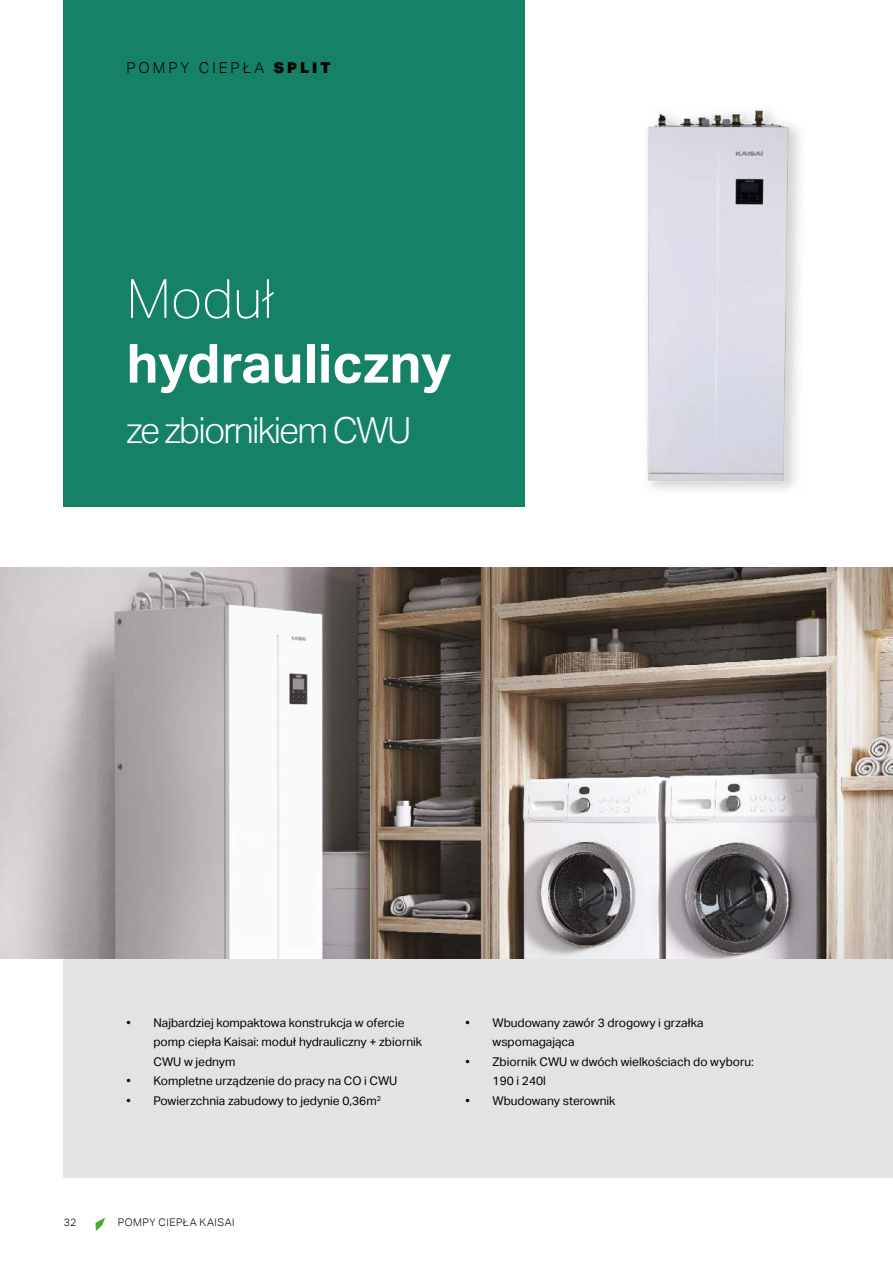
<style>
.page{position:relative;width:893px;height:1263px;background:#fff}
.page>*{position:absolute;margin:0;border:0;box-sizing:border-box;transform-origin:0 0}
.t1{font:700 54px "Aktiv Grotesk";color:#fff}
.t2{font:100 54px "Aktiv Grotesk";color:#fff}
.t3{font:300 36px "Aktiv Grotesk";letter-spacing:-.05em;color:#fff}
.t4{font:300 15px "Aktiv Grotesk";letter-spacing:.2em;color:#000}
.t5{font:12px/19.5px "Aktiv Grotesk";color:#000}
.t6{font:300 10.5px "Aktiv Grotesk";letter-spacing:.05em;color:#000}
.s1{font-weight:900}
</style>
<div class="page">
<svg style="left:95px;top:1217px;width:10px;height:14px"></svg>
<div style="left:64px;top:955px;width:829px;height:223px;background:#e3e3e3"></div>
<hr style="left:892px;top:130px;width:1px;height:1048px;background:#f6f6f6">
<div style="left:64px;top:0;width:461px;height:506px;background:#158267"></div>
<img style="left:646px;top:110px;width:154px;height:380px">
<img style="left:0;top:567px;width:893px;height:391px">
<p class="t4" style="left:126px;top:59px;width:206px">POMPY CIEPŁA <span class="s1">SPLIT</span></p>
<h1 class="t2" style="left:126px;top:268px;width:149px">Moduł</h1>
<h1 class="t1" style="left:126px;top:332px;width:326px">hydrauliczny</h1>
<h2 class="t3" style="left:126px;top:409px;width:286px">ze zbiornikiem CWU</h2>
<p class="t5" style="left:153px;top:1013px;width:270px;text-indent:-27px">• Najbardziej kompaktowa konstrukcja w ofercie pomp ciepła Kaisai: moduł hydrauliczny + zbiornik<br>CWU w jednym</p>
<p class="t5" style="left:126px;top:1071px;width:272px">• Kompletne urządzenie do pracy na CO i CWU</p>
<p class="t5" style="left:126px;top:1091px;width:256px">• Powierzchnia zabudowy to jedynie 0,36m<sup>2</sup></p>
<p class="t5" style="left:493px;top:1013px;width:212px;text-indent:-27px">• Wbudowany zawór 3 drogowy i grzałka wspomagająca</p>
<p class="t5" style="left:493px;top:1052px;width:263px;text-indent:-27px">• Zbiornik CWU w dwóch wielkościach do wyboru:<br>190 i 240l</p>
<p class="t5" style="left:466px;top:1091px;width:151px">• Wbudowany sterownik</p>
<p class="t6" style="left:64px;top:1216px;width:14px">32</p>
<p class="t6" style="left:118px;top:1216px;width:118px">POMPY CIEPŁA KAISAI</p>
</div>
